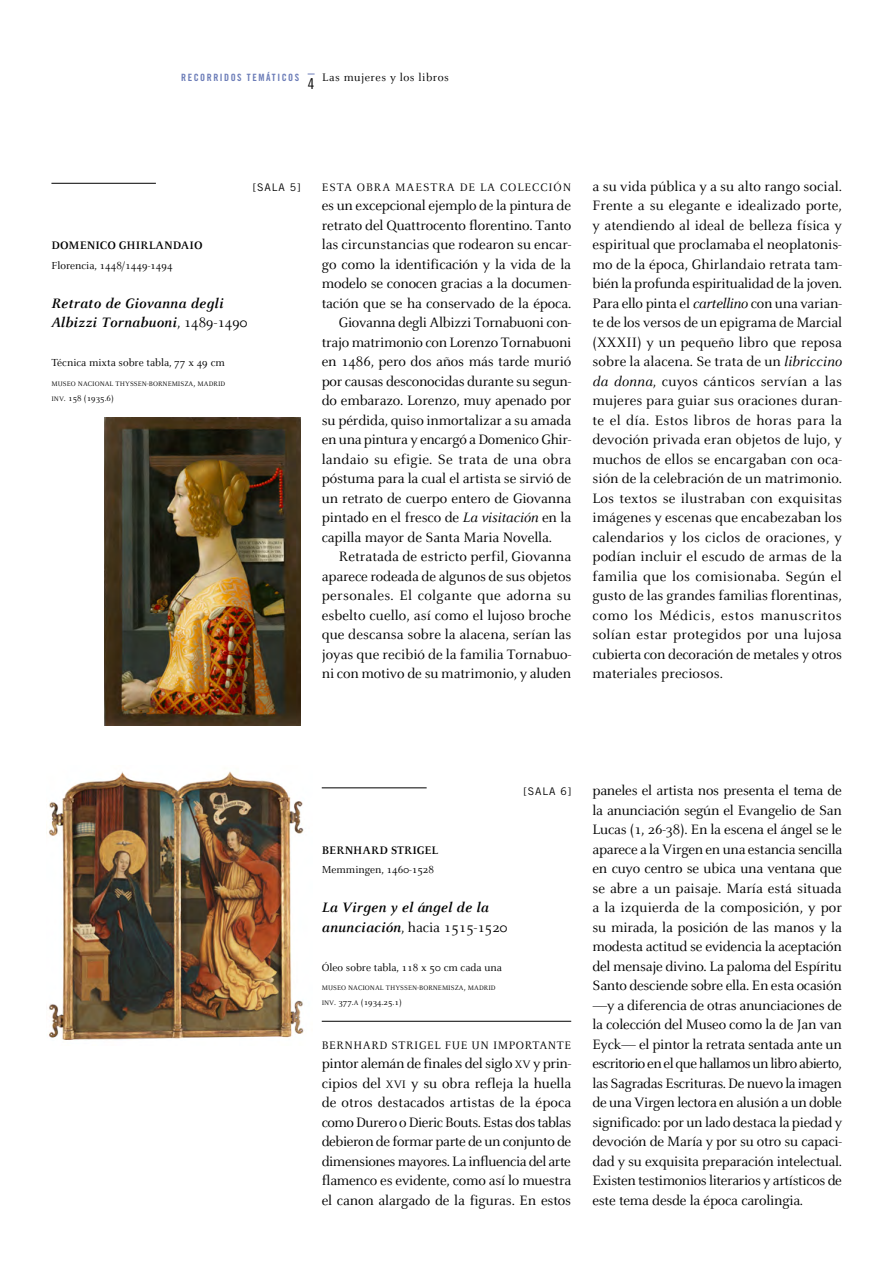
<style>
.page{position:relative;width:893px;height:1263px;background:#fff}
.page>*{position:absolute;margin:0;border:0;box-sizing:border-box;transform-origin:0 0}
.t1{font:15px/19.5px "Celeste";letter-spacing:-.01em;color:#000;text-align:justify}
.t2{font:italic 700 15px/19.5px "Celeste";letter-spacing:.02em;color:#000}
.t3{font:15px "Celeste";letter-spacing:.015em;color:#000}
.t4{font:15px "Celeste";letter-spacing:.02em;color:#000}
.t5{font:15px "Trade Gothic Cond Eighteen";color:#000}
.t6{font:700 12px "Celeste";color:#000}
.t7{font:12px "Celeste Regular SC800";letter-spacing:.045em;color:#000}
.t8{font:12px "Celeste Regular SC800";letter-spacing:.075em;color:#000}
.t9{font:12px "Celeste";letter-spacing:.04em;color:#000}
.t10{font:11.25px "Celeste";color:#000}
.t11{font:10.5px "Trade Gothic LT Std";letter-spacing:.08em;color:#000}
.t12{font:10.05px "Trade Gothic Bold Cond Twenty";letter-spacing:.15em;color:#6c7db8}
.t13{font:9px "Celeste Regular SC800";color:#000}
.t14{font:7.2px "Celeste Regular SC800";color:#000}
.s1{font-weight:400;font-style:normal}
.s2{font-size:9px}
.s3{font-size:7.2px}
.s4{font-style:italic}
.s5{font-family:"Celeste Regular SC800"}
.s6{font-family:"Celeste Regular SC800";font-size:12px}
</style>
<div class="page">
<hr style="left:51px;top:183px;width:105px;height:1px;background:#000">
<hr style="left:322px;top:788px;width:105px;height:1px;background:#000">
<hr style="left:322px;top:1021px;width:249px;height:1px;background:#000">
<img style="left:105px;top:418px;width:195px;height:308px">
<img style="left:48px;top:771px;width:256px;height:269px">
<p class="t12" style="left:181px;top:72px;width:119px">RECORRIDOS TEMÁTICOS</p>
<p class="t9" style="left:322px;top:71px;width:128px">Las mujeres y los libros</p>
<p class="t5" style="left:308px;top:75px;width:8px">4</p>
<p class="t11" style="left:253px;top:180px;width:49px">[SALA 5]</p>
<p class="t6" style="left:51px;top:239px;width:153px">DOMENICO GHIRLANDAIO</p>
<p class="t10" style="left:51px;top:259px;width:123px">Florencia, 1448/1449-1494</p>
<p class="t2" style="left:51px;top:293px;width:197px">Retrato de Giovanna degli<br>Albizzi Tornabuoni<span class="s1">, 1489-1490</span></p>
<p class="t10" style="left:51px;top:357px;width:175px">Técnica mixta sobre tabla, 77 x 49 cm</p>
<p class="t14" style="left:51px;top:380px;width:175px">MUSEO NACIONAL THYSSEN<span class="s2">-</span>BORNEMISZA<span class="s2">,</span> MADRID</p>
<p class="t13" style="left:51px;top:393px;width:64px"><span class="s3">INV</span>. 158 (1935.6)</p>
<p class="t8" style="left:322px;top:181px;width:251px">ESTA OBRA MAESTRA DE LA COLECCIÓN</p>
<p class="t1" style="left:322px;top:196px;width:251px">es un excepcional ejemplo de la pintura de</p>
<p class="t1" style="left:322px;top:216px;width:251px">retrato del Quattrocento florentino. Tanto</p>
<p class="t1" style="left:322px;top:235px;width:251px">las circunstancias que rodearon su encar-</p>
<p class="t1" style="left:322px;top:255px;width:251px">go como la identificación y la vida de la</p>
<p class="t1" style="left:322px;top:274px;width:251px">modelo se conocen gracias a la documen-</p>
<p class="t1" style="left:322px;top:294px;width:251px">tación que se ha conservado de la época.</p>
<p class="t1" style="left:339px;top:313px;width:234px">Giovanna degli Albizzi Tornabuoni con-</p>
<p class="t1" style="left:322px;top:333px;width:251px">trajo matrimonio con Lorenzo Tornabuoni</p>
<p class="t1" style="left:322px;top:352px;width:251px">en 1486, pero dos años más tarde murió</p>
<p class="t1" style="left:322px;top:372px;width:251px">por causas desconocidas durante su segun-</p>
<p class="t1" style="left:322px;top:391px;width:251px">do embarazo. Lorenzo, muy apenado por</p>
<p class="t1" style="left:322px;top:411px;width:251px">su pérdida, quiso inmortalizar a su amada</p>
<p class="t1" style="left:322px;top:430px;width:251px">en una pintura y encargó a Domenico Ghir-</p>
<p class="t3" style="left:322px;top:451px;width:251px">landaio su efigie. Se trata de una obra</p>
<p class="t1" style="left:322px;top:469px;width:251px">póstuma para la cual el artista se sirvió de</p>
<p class="t1" style="left:322px;top:489px;width:251px">un retrato de cuerpo entero de Giovanna</p>
<p class="t1" style="left:322px;top:508px;width:251px">pintado en el fresco de <span class="s4">La visitación</span> en la</p>
<p class="t1" style="left:322px;top:528px;width:232px">capilla mayor de Santa Maria Novella.</p>
<p class="t1" style="left:339px;top:547px;width:234px">Retratada de estricto perfil, Giovanna</p>
<p class="t1" style="left:322px;top:567px;width:251px">aparece rodeada de algunos de sus objetos</p>
<p class="t4" style="left:322px;top:588px;width:251px">personales. El colgante que adorna su</p>
<p class="t1" style="left:322px;top:606px;width:251px">esbelto cuello, así como el lujoso broche</p>
<p class="t1" style="left:322px;top:625px;width:251px">que descansa sobre la alacena, serían las</p>
<p class="t1" style="left:322px;top:645px;width:251px">joyas que recibió de la familia Tornabuo-</p>
<p class="t1" style="left:322px;top:664px;width:251px">ni con motivo de su matrimonio, y aluden</p>
<p class="t1" style="left:592px;top:177px;width:251px">a su vida pública y a su alto rango social.<br>Frente a su elegante e idealizado porte, y atendiendo al ideal de belleza física y espiritual que proclamaba el neoplatonis&shy;mo de la época, Ghirlandaio retrata tam&shy;bién la profunda espiritualidad de la joven.<br>Para ello pinta el <span class="s4">cartellino</span> con una varian&shy;te de los versos de un epigrama de Marcial (<span class="s5">XX</span>XII) y un pequeño libro que reposa sobre la alacena. Se trata de un <span class="s4">libriccino da donna</span>, cuyos cánticos servían a las mujeres para guiar sus oraciones duran&shy;te el día. Estos libros de horas para la devoción privada eran objetos de lujo, y muchos de ellos se encargaban con oca&shy;sión de la celebración de un matrimonio.<br>Los textos se ilustraban con exquisitas imágenes y escenas que encabezaban los calendarios y los ciclos de oraciones, y podían incluir el escudo de armas de la familia que los comisionaba. Según el gusto de las grandes familias florentinas, como los Médicis, estos manuscritos solían estar protegidos por una lujosa cubierta con decoración de metales y otros materiales preciosos.</p>
<p class="t11" style="left:524px;top:785px;width:49px">[SALA 6]</p>
<p class="t6" style="left:322px;top:843px;width:118px">BERNHARD STRIGEL</p>
<p class="t10" style="left:322px;top:864px;width:114px">Memmingen, 1460-1528</p>
<p class="t2" style="left:322px;top:898px;width:187px">La Virgen y el ángel de la anunciación<span class="s1">, hacia 1515-1520</span></p>
<p class="t10" style="left:322px;top:961px;width:182px">Óleo sobre tabla, 118 x 50 cm cada una</p>
<p class="t14" style="left:322px;top:984px;width:175px">MUSEO NACIONAL THYSSEN<span class="s2">-</span>BORNEMISZA<span class="s2">,</span> MADRID</p>
<p class="t13" style="left:322px;top:998px;width:82px"><span class="s3">INV</span>. 377.<span class="s3">A</span> (1934.25.1)</p>
<p class="t7" style="left:322px;top:1039px;width:251px">BERNHARD STRIGEL FUE UN IMPORTANTE</p>
<p class="t1" style="left:322px;top:1054px;width:251px">pintor alemán de finales del siglo <span class="s6">XV</span> y prin&shy;cipios del <span class="s6">XVI</span> y su obra refleja la huella de otros destacados artistas de la época como Durero o Dieric Bouts. Estas dos tablas debieron de formar parte de un conjunto de dimensiones mayores. La influencia del arte flamenco es evidente, como así lo muestra el canon alargado de la figuras. En estos</p>
<p class="t1" style="left:592px;top:781px;width:251px">paneles el artista nos presenta el tema de la anunciación según el Evangelio de San Lucas (1, 26-38). En la escena el ángel se le aparece a la Virgen en una estancia sencilla en cuyo centro se ubica una ventana que se abre a un paisaje. María está situada a la izquierda de la composición, y por su mirada, la posición de las manos y la modesta actitud se evidencia la aceptación del mensaje divino. La paloma del Espíritu Santo desciende sobre ella. En esta ocasión —y a diferencia de otras anunciaciones de la colección del Museo como la de Jan van Eyck— el pintor la retrata sentada ante un escritorio en el que hallamos un libro abierto, las Sagradas Escrituras. De nuevo la imagen de una Virgen lectora en alusión a un doble significado: por un lado destaca la piedad y devoción de María y por su otro su capaci&shy;dad y su exquisita preparación intelectual.<br>Existen testimonios literarios y artísticos de este tema desde la época carolingia.</p>
</div>
